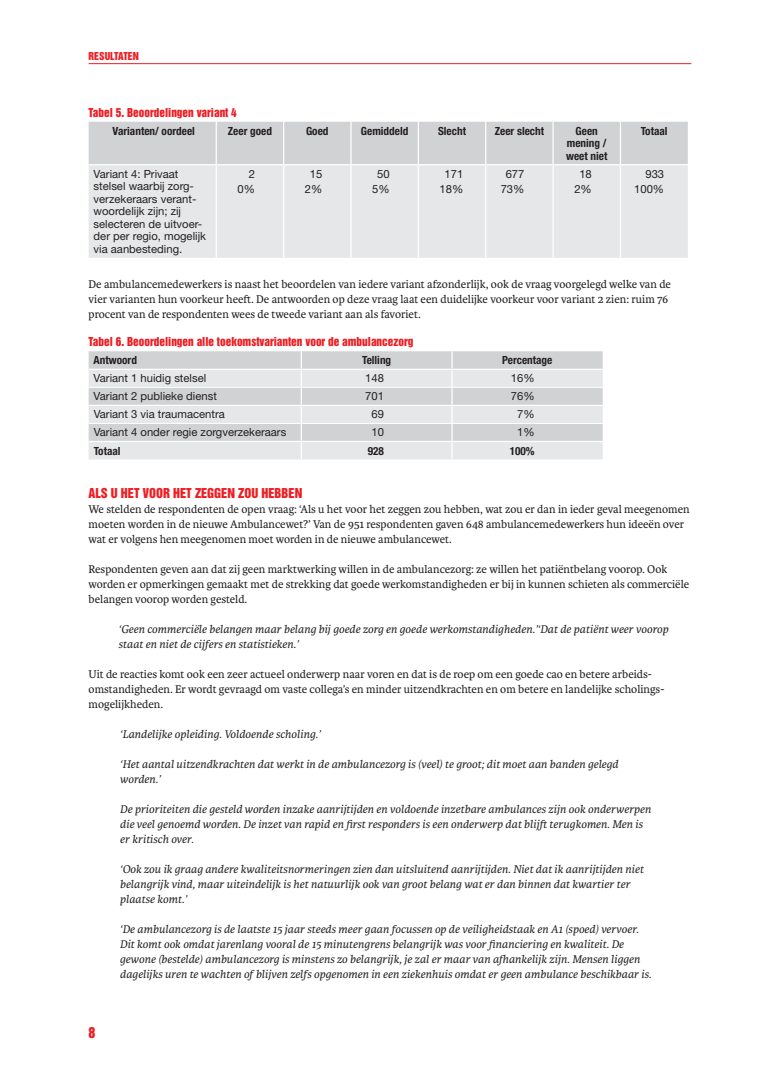
<style>
.page{position:relative;width:780px;height:1088px;background:#fff}
.page>*{position:absolute;margin:0;border:0;box-sizing:border-box;transform-origin:0 0}
.t1{font:13.75px "Helvetica Inserat LT Std";color:#ee1d23}
.t2{font:12.5px "Helvetica Inserat LT Std";color:#ee1d23}
.t3{font:italic 11.88px/15px "Karmina";color:#231f20}
.t4{font:11.88px/15px "Karmina";color:#231f20}
.t5{font:11.25px/15px "Helvetica Neue LT Std";color:#231f20;text-align:center}
.t6{font:700 condensed 11.25px/12.5px "Helvetica Neue LT Std";color:#231f20;text-align:center}
.t7{font:11.25px "Helvetica Inserat LT Std";color:#ee1d23}
.t8{font:10px "Helvetica Inserat LT Std";color:#ee1d23}
</style>
<div class="page">
<hr style="left:89px;top:63px;width:602px;height:1px;background:#ee1d23">
<div style="left:89px;top:122px;width:598px;height:42px;background:#d1d2d4"></div>
<div style="left:89px;top:165px;width:598px;height:93px;background:#e6e7e9"></div>
<hr style="left:216px;top:122px;width:1px;height:42px;background:#fff">
<hr style="left:283px;top:122px;width:1px;height:42px;background:#fff">
<hr style="left:350px;top:122px;width:1px;height:42px;background:#fff">
<hr style="left:417px;top:122px;width:2px;height:42px;background:#fff">
<hr style="left:485px;top:122px;width:1px;height:42px;background:#fff">
<hr style="left:552px;top:122px;width:1px;height:42px;background:#fff">
<hr style="left:619px;top:122px;width:2px;height:42px;background:#fff">
<hr style="left:216px;top:165px;width:1px;height:93px;background:#fff">
<hr style="left:283px;top:165px;width:1px;height:93px;background:#fff">
<hr style="left:350px;top:165px;width:1px;height:93px;background:#fff">
<hr style="left:417px;top:165px;width:2px;height:93px;background:#fff">
<hr style="left:485px;top:165px;width:1px;height:93px;background:#fff">
<hr style="left:552px;top:165px;width:1px;height:93px;background:#fff">
<hr style="left:619px;top:165px;width:2px;height:93px;background:#fff">
<svg style="left:89px;top:351px;width:513px;height:18px;fill:#d1d2d4"></svg>
<svg style="left:89px;top:370px;width:513px;height:89px;fill:#e6e7e9"></svg>
<svg style="left:301px;top:351px;width:1px;height:108px"></svg>
<svg style="left:451px;top:351px;width:1px;height:108px"></svg>
<hr style="left:301px;top:369px;width:151px;height:1px;background:#fff">
<hr style="left:89px;top:405px;width:212px;height:1px;background:#fff">
<hr style="left:301px;top:405px;width:151px;height:1px;background:#fff">
<hr style="left:452px;top:405px;width:150px;height:1px;background:#fff">
<hr style="left:89px;top:441px;width:212px;height:1px;background:#fff">
<hr style="left:301px;top:441px;width:151px;height:1px;background:#fff">
<hr style="left:452px;top:441px;width:150px;height:1px;background:#fff">
<hr style="left:89px;top:387px;width:212px;height:1px;background:#fff">
<hr style="left:301px;top:387px;width:151px;height:1px;background:#fff">
<hr style="left:452px;top:387px;width:150px;height:1px;background:#fff">
<hr style="left:89px;top:423px;width:212px;height:1px;background:#fff">
<hr style="left:301px;top:423px;width:151px;height:1px;background:#fff">
<hr style="left:452px;top:423px;width:150px;height:1px;background:#fff">
<p class="t8" style="left:89px;top:51px;width:52px">RESULTATEN</p>
<p class="t7" style="left:89px;top:106px;width:150px">Tabel 5. Beoordelingen variant 4</p>
<p class="t6" style="left:112px;top:124px;width:84px">Varianten/ oordeel</p>
<p class="t6" style="left:228px;top:124px;width:46px">Zeer goed</p>
<p class="t6" style="left:306px;top:124px;width:24px">Goed</p>
<p class="t6" style="left:361px;top:124px;width:49px">Gemiddeld</p>
<p class="t6" style="left:438px;top:124px;width:29px">Slecht</p>
<p class="t6" style="left:494px;top:124px;width:51px">Zeer slecht</p>
<p class="t6" style="left:566px;top:124px;width:43px">Geen mening / weet niet</p>
<p class="t6" style="left:640px;top:124px;width:28px">Totaal</p>
<p class="t5" style="left:94px;top:167px;width:114px;line-height:12.5px;text-align:left">Variant 4: Privaat stelsel waarbij zorg&shy;verzekeraars verant&shy;woordelijk zijn; zij selecteren de uitvoer&shy;der per regio, mogelijk via aanbesteding.</p>
<p class="t5" style="left:237px;top:166px;width:19px;text-align:right">2<br>0%</p>
<p class="t5" style="left:305px;top:166px;width:19px">15<br>2%</p>
<p class="t5" style="left:372px;top:166px;width:19px">50<br>5%</p>
<p class="t5" style="left:439px;top:166px;width:25px">171<br>18%</p>
<p class="t5" style="left:500px;top:166px;width:25px">677<br>73%</p>
<p class="t5" style="left:574px;top:166px;width:19px">18<br>2%</p>
<p class="t5" style="left:634px;top:166px;width:32px;text-align:right">933<br>100%</p>
<p class="t4" style="left:89px;top:277px;width:584px">De ambulancemedewerkers is naast het beoordelen van iedere variant afzonderlijk, ook de vraag voorgelegd welke van de vier varianten hun voorkeur heeft. De antwoorden op deze vraag laat een duidelijke voorkeur voor variant 2 zien: ruim 76 procent van de respondenten wees de tweede variant aan als favoriet.</p>
<p class="t7" style="left:89px;top:335px;width:326px">Tabel 6. Beoordelingen alle toekomstvarianten voor de ambulancezorg</p>
<p class="t6" style="left:94px;top:354px;width:45px">Antwoord</p>
<p class="t6" style="left:362px;top:354px;width:31px">Telling</p>
<p class="t6" style="left:502px;top:354px;width:52px">Percentage</p>
<p class="t5" style="left:94px;top:371px;width:114px">Variant 1 huidig stelsel</p>
<p class="t5" style="left:365px;top:371px;width:20px">148</p>
<p class="t5" style="left:511px;top:371px;width:25px">16%</p>
<p class="t5" style="left:94px;top:389px;width:125px">Variant 2 publieke dienst</p>
<p class="t5" style="left:365px;top:389px;width:20px">701</p>
<p class="t5" style="left:511px;top:389px;width:25px">76%</p>
<p class="t5" style="left:94px;top:407px;width:133px">Variant 3 via traumacentra</p>
<p class="t5" style="left:371px;top:407px;width:14px">69</p>
<p class="t5" style="left:517px;top:407px;width:19px">7%</p>
<p class="t5" style="left:94px;top:425px;width:194px">Variant 4 onder regie zorgverzekeraars</p>
<p class="t5" style="left:371px;top:425px;width:14px">10</p>
<p class="t5" style="left:517px;top:425px;width:19px">1%</p>
<p class="t6" style="left:94px;top:444px;width:28px">Totaal</p>
<p class="t6" style="left:368px;top:444px;width:18px">928</p>
<p class="t6" style="left:509px;top:444px;width:26px">100%</p>
<p class="t2" style="left:89px;top:485px;width:215px">ALS U HET VOOR HET ZEGGEN ZOU HEBBEN</p>
<p class="t4" style="left:89px;top:502px;width:602px">We stelden de respondenten de open vraag: ‘Als u het voor het zeggen zou hebben, wat zou er dan in ieder geval meegenomen moeten worden in de nieuwe Ambulancewet?’ Van de 951 respondenten gaven 648 ambulancemedewerkers hun ideeën over wat er volgens hen meegenomen moet worden in de nieuwe ambulancewet.</p>
<p class="t4" style="left:89px;top:562px;width:602px">Respondenten geven aan dat zij geen marktwerking willen in de ambulancezorg: ze willen het patiëntbelang voorop. Ook worden er opmerkingen gemaakt met de strekking dat goede werkomstandigheden er bij in kunnen schieten als commerciële belangen voorop worden gesteld.</p>
<p class="t3" style="left:119px;top:622px;width:551px">‘Geen commerciële belangen maar belang bij goede zorg en goede werkomstandigheden.’‘Dat de patiënt weer voorop staat en niet de cijfers en statistieken.’</p>
<p class="t4" style="left:89px;top:667px;width:576px">Uit de reacties komt ook een zeer actueel onderwerp naar voren en dat is de roep om een goede cao en betere arbeids&shy;omstandigheden. Er wordt gevraagd om vaste collega’s en minder uitzendkrachten en om betere en landelijke scholings&shy;mogelijkheden.</p>
<p class="t3" style="left:120px;top:727px;width:202px">‘Landelijke opleiding. Voldoende scholing.’</p>
<p class="t3" style="left:120px;top:757px;width:500px">‘Het aantal uitzendkrachten dat werkt in de ambulancezorg is (veel) te groot; dit moet aan banden gelegd worden.’</p>
<p class="t3" style="left:120px;top:802px;width:533px">De prioriteiten die gesteld worden inzake aanrijtijden en voldoende inzetbare ambulances zijn ook onderwerpen die veel genoemd worden. De inzet van rapid en first responders is een onderwerp dat blijft terugkomen. Men is er kritisch over.</p>
<p class="t3" style="left:120px;top:862px;width:525px">‘Ook zou ik graag andere kwaliteitsnormeringen zien dan uitsluitend aanrijtijden. Niet dat ik aanrijtijden niet belangrijk vind, maar uiteindelijk is het natuurlijk ook van groot belang wat er dan binnen dat kwartier ter plaatse komt.’</p>
<p class="t3" style="left:120px;top:922px;width:533px">‘De ambulancezorg is de laatste 15 jaar steeds meer gaan focussen op de veiligheidstaak en A1 (spoed) vervoer.<br>Dit komt ook omdat jarenlang vooral de 15 minutengrens belangrijk was voor financiering en kwaliteit. De gewone (bestelde) ambulancezorg is minstens zo belangrijk, je zal er maar van afhankelijk zijn. Mensen liggen dagelijks uren te wachten of blijven zelfs opgenomen in een ziekenhuis omdat er geen ambulance beschikbaar is.</p>
<p class="t1" style="left:89px;top:1024px;width:8px">8</p>
</div>
